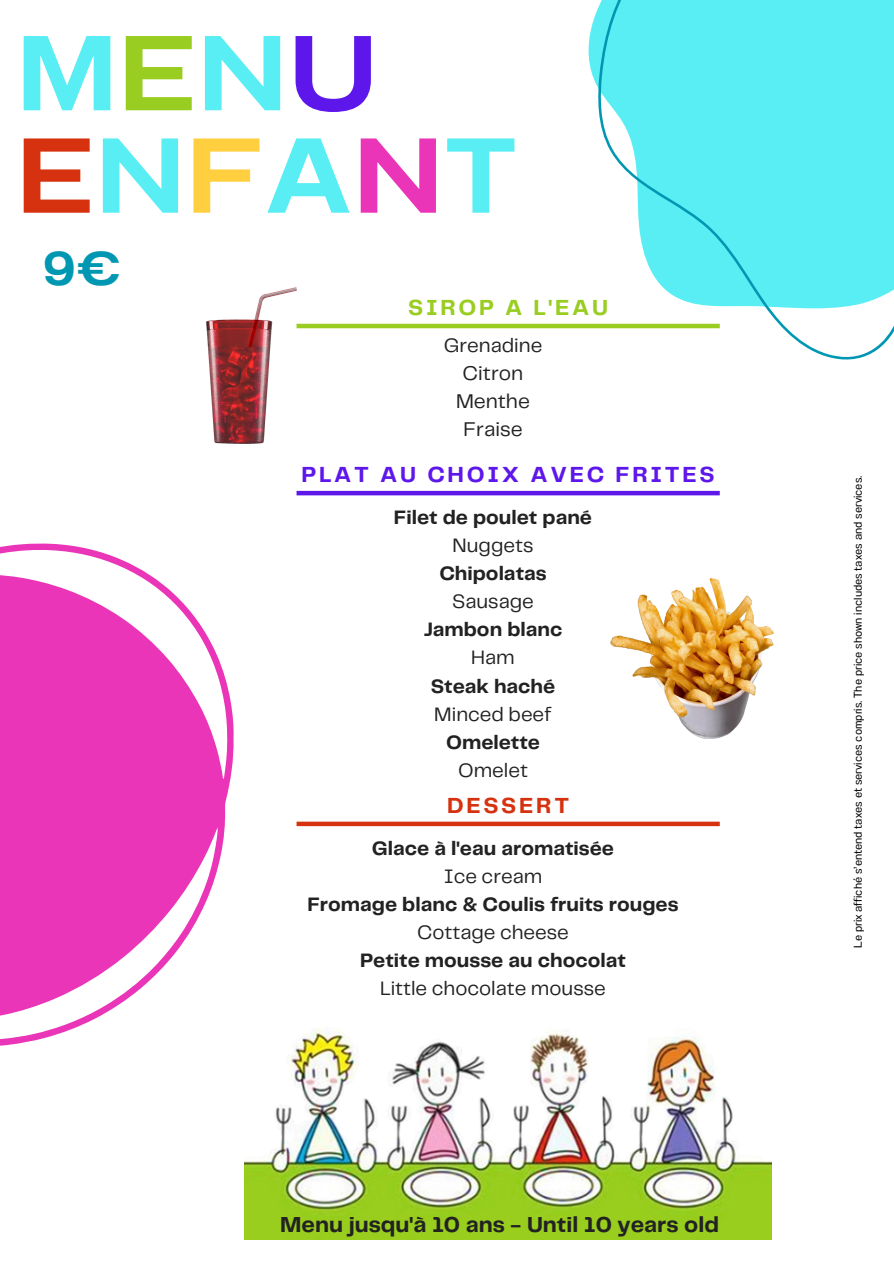
<style>
.page{position:relative;width:894px;height:1264px;background:#fff}
.page>*{position:absolute;margin:0;border:0;box-sizing:border-box;transform-origin:0 0}
.t1{font:106.05px/102.3px "Anantason Semi Bold Wd 125";letter-spacing:.05em;color:#59eef4}
.t2{font:47.25px "Anantason Semi Bold Wd 125";color:#0097b2}
.t3{font:700 22.65px "Telegraf";letter-spacing:.12em;color:#5e17eb}
.t4{font:700 22.65px "Telegraf";letter-spacing:.12em;color:#9acd21}
.t5{font:700 22.65px "Telegraf";letter-spacing:.12em;color:#d6320f}
.t6{font:700 22.5px "Telegraf";color:#222}
.t7{font:20.55px/28.2px "Telegraf";color:#222;text-align:center}
.t8{font:700 20.25px/28.2px "Telegraf";color:#222;text-align:center}
.t9{font:20.25px "Telegraf";color:#222}
.t10{font:11.25px "Anantason";color:#000}
.s1{color:#9acd21}
.s2{color:#5e17eb}
.s3{color:#d6320f}
.s4{color:#ffcf40}
.s5{color:#eb35b8}
.s6{font-weight:400}
</style>
<div class="page">
<svg style="left:596px;top:0;width:297px;height:360px;fill:#59eef4"></svg>
<hr style="left:296px;top:324px;width:423px;height:4px;background:#9acd21">
<hr style="left:296px;top:491px;width:423px;height:4px;background:#5e17eb">
<div style="left:296px;top:821px;width:423px;height:5px;background:#d6320f"></div>
<img style="left:244px;top:1028px;width:527px;height:211px">
<svg style="left:0;top:543px;width:234px;height:502px;fill:#eb35b8"></svg>
<img style="left:610px;top:578px;width:163px;height:160px">
<img style="left:206px;top:288px;width:90px;height:155px">
<p class="t1" style="left:18px;top:22px;width:498px">M<span class="s1">E</span>N<span class="s2">U<br></span><span class="s3">E</span>N<span class="s4">F</span>A<span class="s5">N</span>T</p>
<h3 class="t2" style="left:43px;top:241px;width:79px">9€</h3>
<h3 class="t4" style="left:408px;top:297px;width:201px">SIROP A L'EAU</h3>
<p class="t9" style="left:443px;top:336px;width:100px">Grenadine</p>
<p class="t7" style="left:456px;top:360px;width:75px">Citron<br>Menthe<br>Fraise</p>
<h5 class="t3" style="left:301px;top:464px;width:414px">PLAT AU CHOIX AVEC FRITES</h5>
<h3 class="t8" style="left:394px;top:504px;width:199px">Filet de poulet pané<br><span class="s6">Nuggets<br></span>Chipolatas<br><span class="s6">Sausage<br></span>Jambon blanc<br><span class="s6">Ham<br></span>Steak haché<br><span class="s6">Minced beef<br></span>Omelette<br><span class="s6">Omelet</span></h3>
<p class="t5" style="left:447px;top:795px;width:124px">DESSERT</p>
<h5 class="t8" style="left:307px;top:834px;width:372px">Glace à l'eau aromatisée<br><span class="s6">Ice cream<br></span>Fromage blanc &amp; Coulis fruits rouges<br><span class="s6">Cottage cheese<br></span>Petite mousse au chocolat<br><span class="s6">Little chocolate mousse</span></h5>
<h5 class="t6" style="left:280px;top:1214px;width:440px">Menu jusqu'à 10 ans - Until 10 years old</h5>
<p class="t10" style="left:850px;top:947px;width:473px;rotate:-90deg">Le prix affiché s’entend taxes et services compris. The price shown includes taxes and services.</p>
</div>
